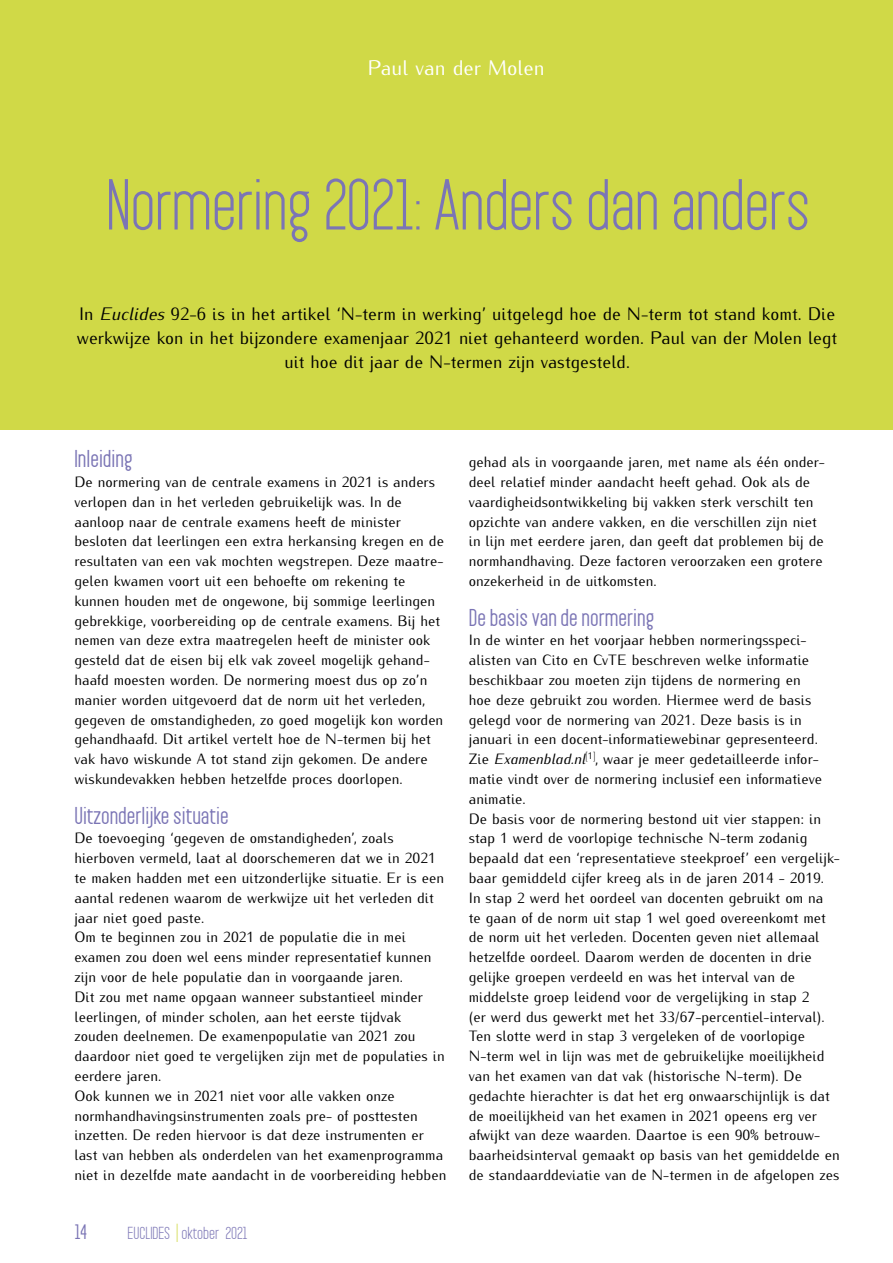
<style>
.page{position:relative;width:893px;height:1263px;background:#fff}
.page>*{position:absolute;margin:0;border:0;box-sizing:border-box;transform-origin:0 0}
.t1{font:63px "Pakt";letter-spacing:-.01em;color:#7b75b5}
.t2{font:700 21px "Pakt";color:#7b75b5}
.t3{font:21px "Iwona";color:#fff}
.t4{font:18px/24px "Iwona";color:#000;text-align:center}
.t5{font:700 18px "Pakt";color:#7b75b5}
.t6{font:15px "Pakt";color:#7b75b5}
.t7{font:14.85px/19.8px "Iwona";color:#000}
.s1{font-style:italic}
.s2{font-size:22.5px;color:#d0d947}
</style>
<div class="page">
<div style="left:0;top:0;width:893px;height:429px;background:#d0d947"></div>
<h2 class="t3" style="left:367px;top:52px;width:179px">Paul van der Molen</h2>
<h1 class="t1" style="left:106px;top:166px;width:706px">Normering 2021: Anders dan anders</h1>
<p class="t4" style="left:77px;top:300px;width:762px">In <span class="s1">Euclides</span> 92-6 is in het artikel ‘N-term in werking’ uitgelegd hoe de N-term tot stand komt. Die werkwijze kon in het bijzondere examenjaar 2021 niet gehanteerd worden. Paul van der Molen legt uit hoe dit jaar de N-termen zijn vastgesteld.</p>
<h2 class="t2" style="left:74px;top:447px;width:60px">Inleiding</h2>
<p class="t7" style="left:74px;top:471px;width:371px">De normering van de centrale examens in 2021 is anders verlopen dan in het verleden gebruikelijk was. In de aanloop naar de centrale examens heeft de minister besloten dat leerlingen een extra herkansing kregen en de resultaten van een vak mochten wegstrepen. Deze maatre&shy;gelen kwamen voort uit een behoefte om rekening te kunnen houden met de ongewone, bij sommige leerlingen gebrekkige, voorbereiding op de centrale examens. Bij het nemen van deze extra maatregelen heeft de minister ook gesteld dat de eisen bij elk vak zoveel mogelijk gehand&shy;haafd moesten worden. De normering moest dus op zo’n manier worden uitgevoerd dat de norm uit het verleden, gegeven de omstandigheden, zo goed mogelijk kon worden gehandhaafd. Dit artikel vertelt hoe de N-termen bij het vak havo wiskunde A tot stand zijn gekomen. De andere wiskundevakken hebben hetzelfde proces doorlopen.</p>
<h2 class="t2" style="left:74px;top:803px;width:156px">Uitzonderlijke situatie</h2>
<p class="t7" style="left:74px;top:827px;width:373px">De toevoeging ‘gegeven de omstandigheden’, zoals hierboven vermeld, laat al doorschemeren dat we in 2021 te maken hadden met een uitzonderlijke situatie. Er is een aantal redenen waarom de werkwijze uit het verleden dit jaar niet goed paste.<br>Om te beginnen zou in 2021 de populatie die in mei examen zou doen wel eens minder representatief kunnen zijn voor de hele populatie dan in voorgaande jaren.<br>Dit zou met name opgaan wanneer substantieel minder leerlingen, of minder scholen, aan het eerste tijdvak zouden deelnemen. De examenpopulatie van 2021 zou daardoor niet goed te vergelijken zijn met de populaties in eerdere jaren.<br>Ook kunnen we in 2021 niet voor alle vakken onze normhandhavingsinstrumenten zoals pre- of posttesten inzetten. De reden hiervoor is dat deze instrumenten er last van hebben als onderdelen van het examenprogramma niet in dezelfde mate aandacht in de voorbereiding hebben</p>
<p class="t5" style="left:74px;top:1222px;width:14px">14</p>
<p class="t6" style="left:128px;top:1224px;width:121px">EUCLIDES <span class="s2">|</span> oktober 2021</p>
<p class="t7" style="left:469px;top:451px;width:358px">gehad als in voorgaande jaren, met name als één onder&shy;deel relatief minder aandacht heeft gehad. Ook als de vaardigheidsontwikkeling bij vakken sterk verschilt ten opzichte van andere vakken, en die verschillen zijn niet in lijn met eerdere jaren, dan geeft dat problemen bij de normhandhaving. Deze factoren veroorzaken een grotere onzekerheid in de uitkomsten.</p>
<h2 class="t2" style="left:469px;top:605px;width:187px">De basis van de normering</h2>
<p class="t7" style="left:469px;top:629px;width:373px">In de winter en het voorjaar hebben normeringsspeci&shy;alisten van Cito en CvTE beschreven welke informatie beschikbaar zou moeten zijn tijdens de normering en<br>hoe deze gebruikt zou worden. Hiermee werd de basis gelegd voor de normering van 2021. Deze basis is in januari in een docent-informatiewebinar gepresenteerd.<br>Zie <span class="s1">Examenblad.nl</span><sup>[1]</sup>, waar je meer gedetailleerde infor&shy;matie vindt over de normering inclusief een informatieve animatie.<br>De basis voor de normering bestond uit vier stappen: in stap 1 werd de voorlopige technische N-term zodanig bepaald dat een ‘representatieve steekproef’ een vergelijk&shy;baar gemiddeld cijfer kreeg als in de jaren 2014 - 2019.<br>In stap 2 werd het oordeel van docenten gebruikt om na<br>te gaan of de norm uit stap 1 wel goed overeenkomt met de norm uit het verleden. Docenten geven niet allemaal hetzelfde oordeel. Daarom werden de docenten in drie gelijke groepen verdeeld en was het interval van de middelste groep leidend voor de vergelijking in stap 2<br>(er werd dus gewerkt met het 33/67-percentiel-interval).<br>Ten slotte werd in stap 3 vergeleken of de voorlopige N-term wel in lijn was met de gebruikelijke moeilijkheid van het examen van dat vak (historische N-term). De gedachte hierachter is dat het erg onwaarschijnlijk is dat de moeilijkheid van het examen in 2021 opeens erg ver afwijkt van deze waarden. Daartoe is een 90% betrouw&shy;baarheidsinterval gemaakt op basis van het gemiddelde en de standaarddeviatie van de N-termen in de afgelopen zes</p>
</div>
